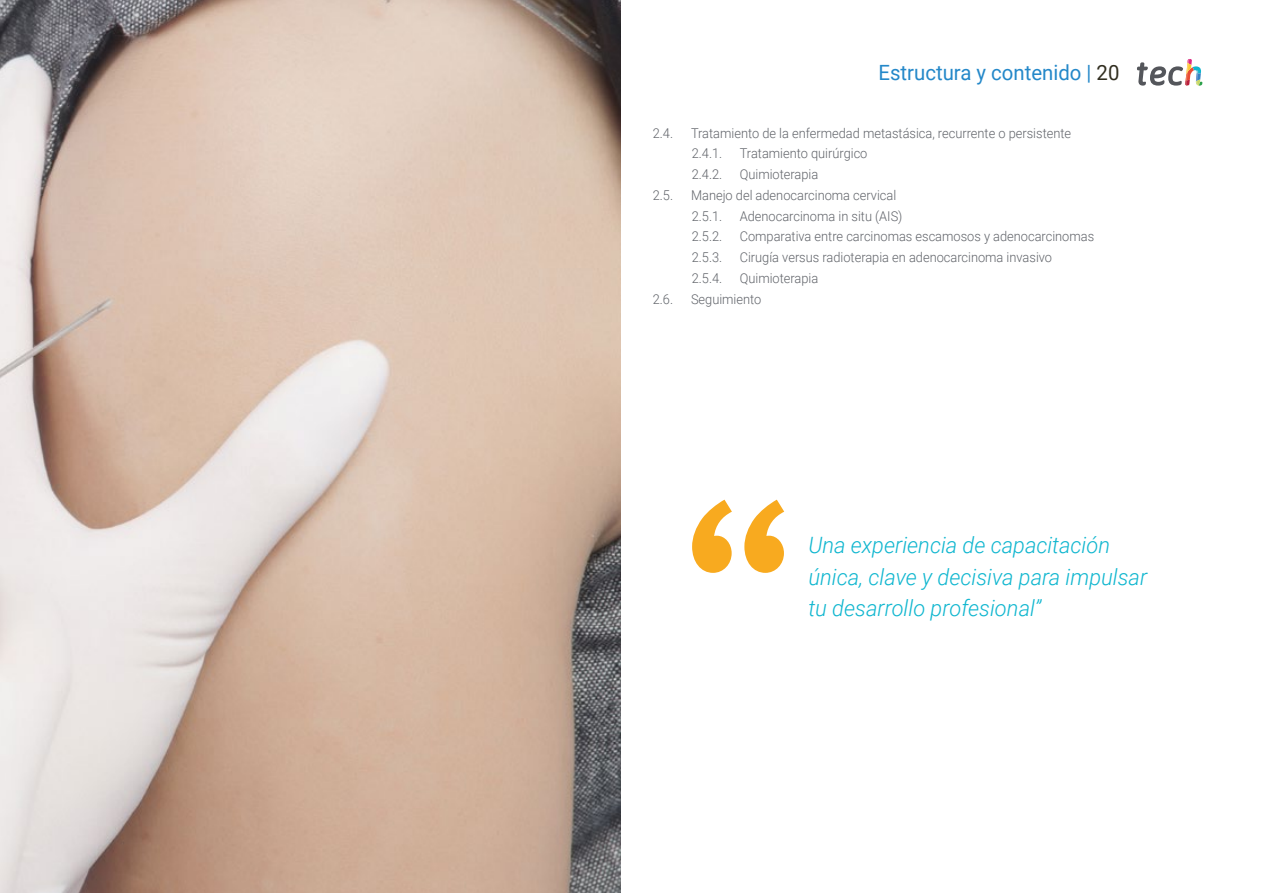
<style>
.page{position:relative;width:1263px;height:893px;background:#fff}
.page>*{position:absolute;margin:0;border:0;box-sizing:border-box;transform-origin:0 0}
.t1{font:italic 300 22.5px/31.5px "Roboto";color:#0fb6cf}
.t2{font:21px "Roboto";color:#2488c9}
.t3{font:300 13.5px/20.7px "Roboto";color:#61646a;scale:.95 1}
.s1{color:#312e20}
</style>
<div class="page">
<img style="left:0;top:0;width:621px;height:893px">
<svg style="left:692px;top:500px;width:92px;height:73px"></svg>
<svg style="left:1137px;top:59px;width:65px;height:27px"></svg>
<h2 class="t2" style="left:878px;top:57px;width:242px">Estructura y contenido | <span class="s1">20</span></h2>
<p class="t3" style="left:653px;top:122px;width:23px">2.4.</p>
<p class="t3" style="left:691px;top:122px;width:402px">Tratamiento de la enfermedad metastásica, recurrente o persistente<br>2.4.1.</p>
<p class="t3" style="left:740px;top:143px;width:136px">Tratamiento quirúrgico</p>
<p class="t3" style="left:692px;top:164px;width:34px">2.4.2.</p>
<p class="t3" style="left:740px;top:164px;width:84px">Quimioterapia</p>
<p class="t3" style="left:653px;top:184px;width:23px">2.5.</p>
<p class="t3" style="left:691px;top:184px;width:218px">Manejo del adenocarcinoma cervical<br>2.5.1.</p>
<p class="t3" style="left:740px;top:205px;width:173px">Adenocarcinoma in situ (AIS)</p>
<p class="t3" style="left:692px;top:226px;width:34px">2.5.2.</p>
<p class="t3" style="left:740px;top:226px;width:375px">Comparativa entre carcinomas escamosos y adenocarcinomas</p>
<p class="t3" style="left:692px;top:247px;width:34px">2.5.3.</p>
<p class="t3" style="left:740px;top:247px;width:330px">Cirugía versus radioterapia en adenocarcinoma invasivo</p>
<p class="t3" style="left:692px;top:267px;width:34px">2.5.4.</p>
<p class="t3" style="left:740px;top:267px;width:84px">Quimioterapia</p>
<p class="t3" style="left:653px;top:288px;width:23px">2.6.</p>
<p class="t3" style="left:691px;top:288px;width:76px">Seguimiento</p>
<h1 class="t1" style="left:808px;top:528px;width:340px">Una experiencia de capacitación única, clave y decisiva para impulsar tu desarrollo profesional”</h1>
</div>
